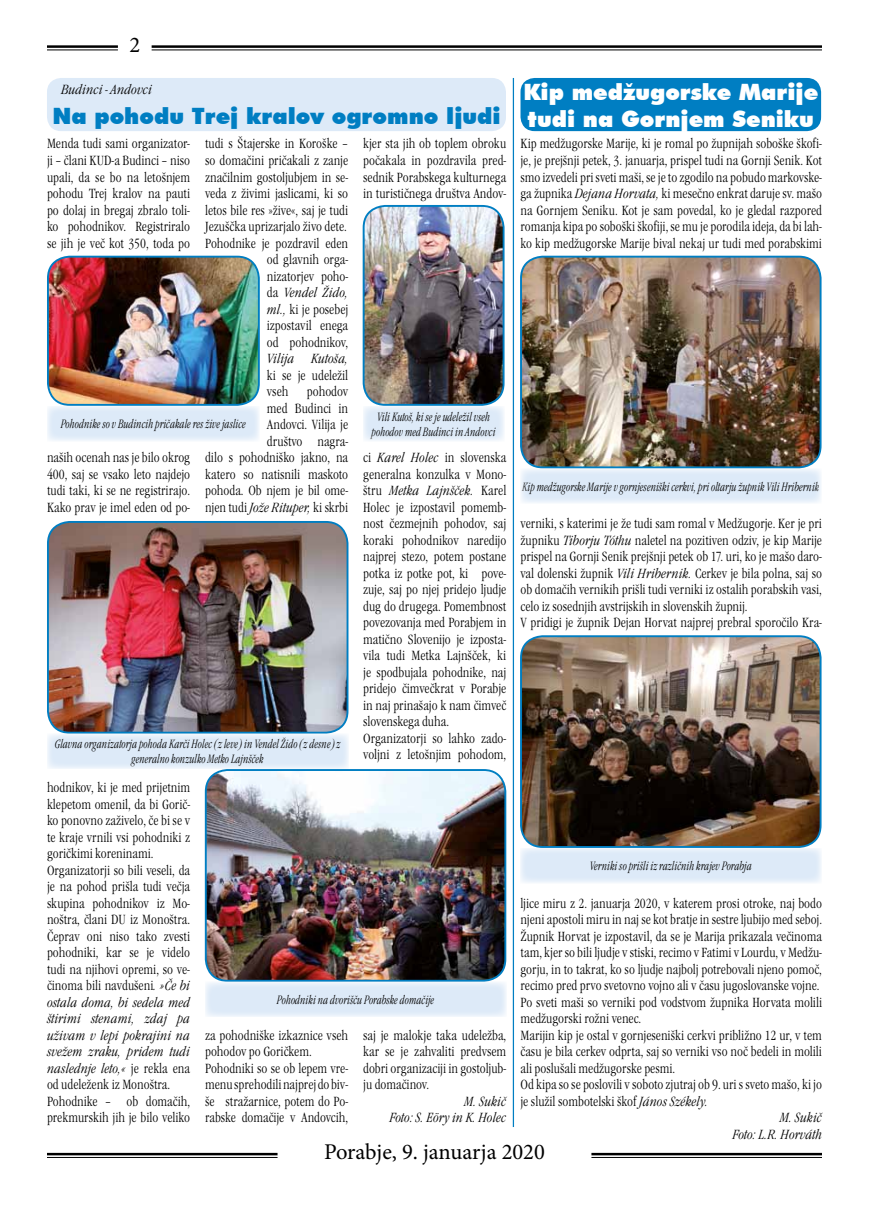
<style>
.page{position:relative;width:869px;height:1205px;background:#fff}
.page>*{position:absolute;margin:0;border:0;box-sizing:border-box;transform-origin:0 0}
.t1{font:900 22.5px/27px "Futura BT";color:#fff}
.t2{font:900 22.5px "Futura BT";color:#007ec2}
.t3{font:22.5px "Minion Pro";color:#000}
.t4{font:13.75px/16.5px "Garamond Itc TEE Ligh Cond";color:#000}
.t5{font:13.75px/16.5px "Garamond Itc TEE Ligh Cond Ital";color:#000;text-align:right}
.t6{font:13.75px "Garamond Itc TEE Ligh Cond Ital";letter-spacing:-.02em;color:#000}
.t7{font:12.5px/15px "Garamond Itc TEE Ligh Cond Ital";color:#000;text-align:center;scale:.8 1}
.s1{font-family:"Garamond Itc TEE Ligh Cond"}
.s2{font-family:"Garamond Itc TEE Ligh Cond Ital"}
</style>
<div class="page">
<hr style="left:47px;top:45px;width:71px;height:3px;background:#000">
<hr style="left:47px;top:50px;width:71px;height:1px;background:#000">
<hr style="left:151px;top:45px;width:670px;height:3px;background:#000">
<hr style="left:151px;top:50px;width:670px;height:1px;background:#000">
<hr style="left:47px;top:1153px;width:230px;height:2px;background:#000">
<hr style="left:47px;top:1157px;width:230px;height:1px;background:#000">
<hr style="left:591px;top:1153px;width:230px;height:2px;background:#000">
<hr style="left:591px;top:1157px;width:230px;height:1px;background:#000">
<div style="left:47px;top:78px;width:458px;height:53px;background:#ddeaf8;border-radius:14px"></div>
<img style="left:48px;top:257px;width:211px;height:148px">
<div style="left:47px;top:256px;width:213px;height:150px;border:2px solid #007ec2;border-radius:22px"></div>
<div style="left:47px;top:406px;width:213px;height:35px;background:#ddeaf8"></div>
<img style="left:206px;top:770px;width:299px;height:211px">
<div style="left:205px;top:769px;width:301px;height:212px;border:2px solid #007ec2;border-radius:22px"></div>
<div style="left:205px;top:981px;width:301px;height:36px;background:#ddeaf8"></div>
<img style="left:48px;top:522px;width:299px;height:211px">
<div style="left:47px;top:521px;width:301px;height:212px;border:2px solid #007ec2;border-radius:22px"></div>
<div style="left:47px;top:733px;width:301px;height:36px;background:#ddeaf8"></div>
<img style="left:365px;top:206px;width:138px;height:199px">
<div style="left:362px;top:205px;width:142px;height:201px;border:2px solid #007ec2;border-radius:22px"></div>
<div style="left:362px;top:406px;width:142px;height:35px;background:#ddeaf8"></div>
<hr style="left:512px;top:78px;width:2px;height:1049px;background:#007ec2">
<div style="left:520px;top:78px;width:300px;height:53px;background:#007ec2;border-radius:14px"></div>
<img style="left:520px;top:257px;width:300px;height:210px">
<div style="left:520px;top:256px;width:301px;height:212px;border:2px solid #007ec2;border-radius:22px"></div>
<div style="left:520px;top:468px;width:301px;height:36px;background:#ddeaf8"></div>
<img style="left:520px;top:636px;width:300px;height:211px">
<div style="left:520px;top:635px;width:301px;height:213px;border:2px solid #007ec2;border-radius:22px"></div>
<div style="left:520px;top:848px;width:301px;height:35px;background:#ddeaf8"></div>
<h1 class="t3" style="left:129px;top:30px;width:12px">2</h1>
<p class="t5" style="left:61px;top:81px;width:92px">Budinci - Andovci</p>
<h1 class="t2" style="left:52px;top:102px;width:449px">Na pohodu Trej kralov ogromno ljudi</h1>
<p class="t4" style="left:205px;top:136px;width:144px;text-align:right">tudi s Štajerske in Koroške – so domačini pričakali z zanje značilnim gostoljubjem in se&shy;veda z živimi jaslicami, ki so letos bile res »žive«, saj je tudi<br>Jezuščka uprizarjalo živo dete.<br>Pohodnike je pozdravil eden od glavnih orga-<br>nizatorjev poho-</p>
<p class="t5" style="left:267px;top:285px;width:83px"><span class="s1">da</span> Vendel Žido,</p>
<p class="t4" style="left:267px;top:301px;width:83px;text-align:justify"><span class="s2">ml.,</span> ki je posebej izpostavil enega od pohodnikov,</p>
<p class="t6" style="left:267px;top:351px;width:83px">Vilija Kutoša,</p>
<p class="t4" style="left:267px;top:367px;width:83px">ki se je udeležil vseh</p>
<p class="t4" style="left:47px;top:136px;width:144px;text-align:justify">Menda tudi sami organizator&shy;ji – člani KUD-a Budinci – niso upali, da se bo na letošnjem pohodu Trej kralov na pauti po dolaj in bregaj zbralo toli&shy;ko pohodnikov. Registriralo se jih je več kot 350, toda po</p>
<p class="t4" style="left:205px;top:383px;width:144px;text-align:right">pohodov<br>med Budinci in<br>Andovci. Vilija je<br>društvo nagra-<br>dilo s pohodniško jakno, na katero so natisnili maskoto pohoda. Ob njem je bil ome&shy;njen tudi <span class="s2">Jože Rituper,</span> ki skrbi</p>
<p class="t7" style="left:61px;top:417px;width:233px">Pohodnike so v Budincih pričakale res žive jaslice</p>
<p class="t4" style="left:47px;top:449px;width:144px;text-align:justify">naših ocenah nas je bilo okrog 400, saj se vsako leto najdejo tudi taki, ki se ne registrirajo.<br>Kako prav je imel eden od po-</p>
<p class="t7" style="left:55px;top:737px;width:359px">Glavna organizatorja pohoda Karči Holec (z leve) in Vendel Žido (z desne) z generalno konzulko Metko Lajnšček</p>
<p class="t4" style="left:363px;top:136px;width:144px;text-align:justify">kjer sta jih ob toplem obroku počakala in pozdravila pred&shy;sednik Porabskega kulturnega in turističnega društva Andov-</p>
<p class="t7" style="left:371px;top:409px;width:156px">Vili Kutoš, ki se je udeležil vseh pohodov med Budinci in Andovci</p>
<p class="t4" style="left:363px;top:449px;width:144px">ci <span class="s2">Karel Holec</span> in slovenska generalna konzulka v Mono-</p>
<p class="t5" style="left:363px;top:483px;width:144px"><span class="s1">štru</span> Metka Lajnšček. <span class="s1">Karel</span></p>
<p class="t4" style="left:363px;top:499px;width:144px">Holec je izpostavil pomemb&shy;nost čezmejnih pohodov, saj koraki pohodnikov naredijo najprej stezo, potem postane potka iz potke pot, ki pove&shy;zuje, saj po njej pridejo ljudje dug do drugega. Pomembnost povezovanja med Porabjem in matično Slovenijo je izposta&shy;vila tudi Metka Lajnšček, ki je spodbujala pohodnike, naj pridejo čimvečkrat v Porabje in naj prinašajo k nam čimveč slovenskega duha.<br>Organizatorji so lahko zado&shy;voljni z letošnjim pohodom,</p>
<p class="t4" style="left:47px;top:779px;width:144px">hodnikov, ki je med prijetnim klepetom omenil, da bi Gorič&shy;ko ponovno zaživelo, če bi se v te kraje vrnili vsi pohodniki z goričkimi koreninami.<br>Organizatorji so bili veseli, da je na pohod prišla tudi večja skupina pohodnikov iz Mo&shy;noštra, člani DU iz Monoštra.<br>Čeprav oni niso tako zvesti pohodniki, kar se je videlo tudi na njihovi opremi, so ve&shy;činoma bili navdušeni<span class="s2">. »Če bi</span></p>
<p class="t5" style="left:47px;top:994px;width:145px;text-align:justify">ostala doma, bi sedela med štirimi stenami, zdaj pa uživam v lepi pokrajini na svežem zraku, pridem tudi naslednje leto,« <span class="s1">je rekla ena</span></p>
<p class="t4" style="left:47px;top:1076px;width:144px">od udeleženk iz Monoštra.<br>Pohodnike – ob domačih, prekmurskih jih je bilo veliko</p>
<p class="t7" style="left:277px;top:992px;width:198px">Pohodniki na dvorišču Porabske domačije</p>
<p class="t4" style="left:205px;top:1027px;width:144px">za pohodniške izkaznice vseh pohodov po Goričkem.<br>Pohodniki so se ob lepem vre&shy;menu sprehodili najprej do biv&shy;še stražarnice, potem do Po&shy;rabske domačije v Andovcih,</p>
<p class="t4" style="left:363px;top:1027px;width:144px;text-align:justify">saj je malokje taka udeležba, kar se je zahvaliti predvsem dobri organizaciji in gostoljub&shy;ju domačinov.</p>
<p class="t5" style="left:389px;top:1093px;width:118px">M. Sukič<br>Foto: S. Eöry in K. Holec</p>
<h1 class="t1" style="left:523px;top:78px;width:296px">Kip medžugorske Marije tudi na Gornjem Seniku</h1>
<p class="t4" style="left:520px;top:136px;width:303px;text-align:justify">Kip medžugorske Marije, ki je romal po župnijah soboške škofi&shy;je, je prejšnji petek, 3. januarja, prispel tudi na Gornji Senik. Kot smo izvedeli pri sveti maši, se je to zgodilo na pobudo markovske&shy;ga župnika <span class="s2">Dejana Horvata,</span> ki mesečno enkrat daruje sv. mašo na Gornjem Seniku. Kot je sam povedal, ko je gledal razpored romanja kipa po soboški škofiji, se mu je porodila ideja, da bi lah&shy;ko kip medžugorske Marije bival nekaj ur tudi med porabskimi</p>
<p class="t7" style="left:522px;top:479px;width:373px">Kip medžugorske Marije v gornjeseniški cerkvi, pri oltarju župnik Vili Hribernik</p>
<p class="t4" style="left:520px;top:515px;width:303px">verniki, s katerimi je že tudi sam romal v Medžugorje. Ker je pri župniku <span class="s2">Tiborju Tóthu</span> naletel na pozitiven odziv, je kip Marije prispel na Gornji Senik prejšnji petek ob 17. uri, ko je mašo daro&shy;val dolenski župnik <span class="s2">Vili Hribernik.</span> Cerkev je bila polna, saj so ob domačih vernikih prišli tudi verniki iz ostalih porabskih vasi, celo iz sosednjih avstrijskih in slovenskih župnij.<br>V pridigi je župnik Dejan Horvat najprej prebral sporočilo Kra-</p>
<p class="t7" style="left:589px;top:859px;width:204px">Verniki so prišli iz različnih krajev Porabja</p>
<p class="t4" style="left:520px;top:895px;width:303px">ljice miru z 2. januarja 2020, v katerem prosi otroke, naj bodo njeni apostoli miru in naj se kot bratje in sestre ljubijo med seboj.<br>Župnik Horvat je izpostavil, da se je Marija prikazala večinoma tam, kjer so bili ljudje v stiski, recimo v Fatimi v Lourdu, v Medžu&shy;gorju, in to takrat, ko so ljudje najbolj potrebovali njeno pomoč, recimo pred prvo svetovno vojno ali v času jugoslovanske vojne.<br>Po sveti maši so verniki pod vodstvom župnika Horvata molili medžugorski rožni venec.<br>Marijin kip je ostal v gornjeseniški cerkvi približno 12 ur, v tem času je bila cerkev odprta, saj so verniki vso noč bedeli in molili ali poslušali medžugorske pesmi.<br>Od kipa so se poslovili v soboto zjutraj ob 9. uri s sveto mašo, ki jo je služil sombotelski škof <span class="s2">János Székely.</span></p>
<p class="t5" style="left:732px;top:1110px;width:91px">M. Sukič<br>Foto: L.R. Horváth</p>
<h1 class="t3" style="left:324px;top:1137px;width:222px">Porabje, 9. januarja 2020</h1>
</div>
